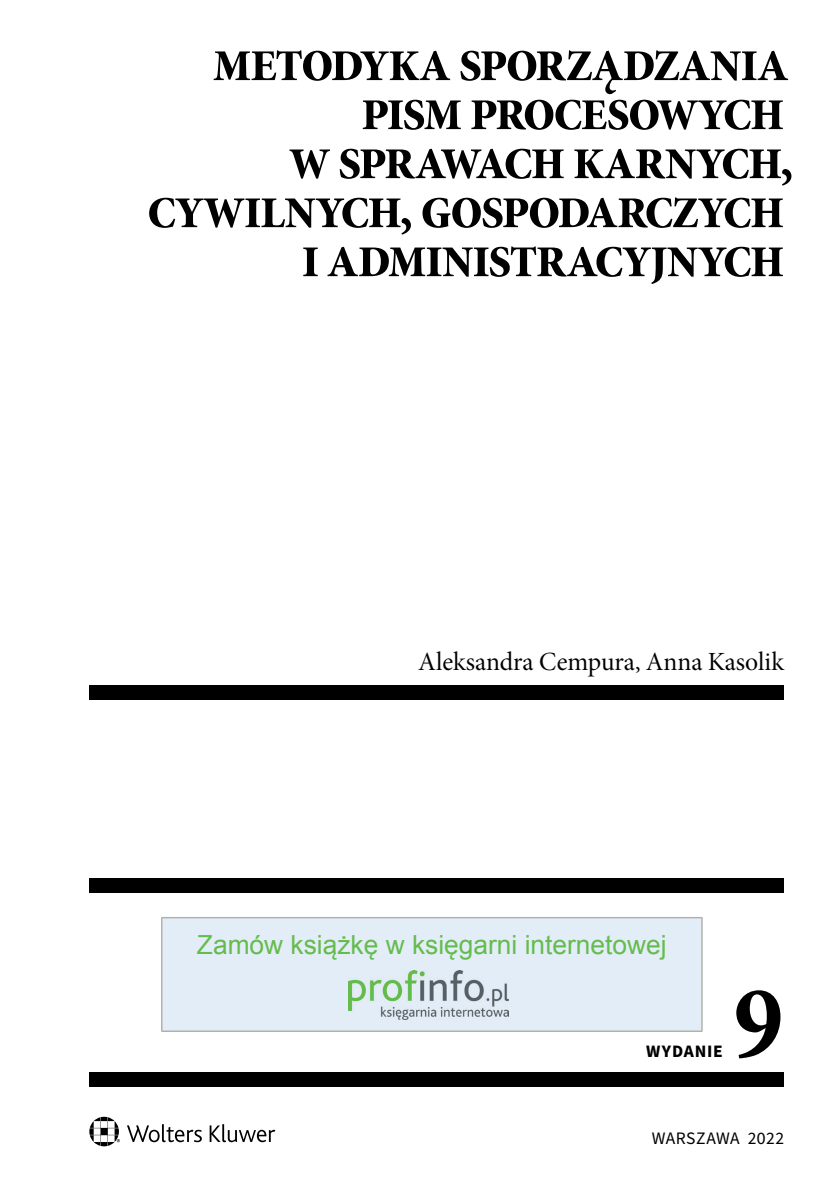
<style>
.page{position:relative;width:834px;height:1191px;background:#fff}
.page>*{position:absolute;margin:0;border:0;box-sizing:border-box;transform-origin:0 0}
.t1{font:700 condensed 105px "Minion Pro";color:#000}
.t2{font:61.25px/49px "Minion Pro Bold Cn Subh";letter-spacing:-.04em;color:#000;text-align:right}
.t3{font:26.25px "Arial";color:#65bc4e}
.t4{font:26.25px "Minion Pro Subh";color:#000}
.t5{font:17.5px "Source Sans Pro";letter-spacing:.015em;color:#000}
.t6{font:700 17.5px "Source Sans Pro";letter-spacing:.045em;color:#000}
</style>
<div class="page">
<svg style="left:127px;top:1124px;width:75px;height:18px"></svg>
<svg style="left:209px;top:1124px;width:66px;height:18px"></svg>
<svg style="left:89px;top:1116px;width:31px;height:30px"></svg>
<div style="left:89px;top:878px;width:695px;height:15px;background:#000"></div>
<div style="left:89px;top:1071px;width:695px;height:15px;background:#000"></div>
<div style="left:89px;top:685px;width:695px;height:14px;background:#000"></div>
<svg style="left:161px;top:917px;width:541px;height:115px;background:#e0e9f3"></svg>
<div style="left:170px;top:934px;width:523px;height:35px;background:#e3edf7"></div>
<div style="left:348px;top:970px;width:167px;height:52px;background:#e3edf7"></div>
<img style="left:348px;top:970px;width:160px;height:49px">
<p class="t2" style="left:147px;top:36px;width:648px">Metodyka sporządzania pism procesowych<br>w sprawach karnych, cywilnych, gospodarczych i administracyjnych</p>
<p class="t4" style="left:418px;top:645px;width:367px">Aleksandra Cempura, Anna Kasolik</p>
<p class="t3" style="left:197px;top:927px;width:471px">Zamów książkę w księgarni internetowej</p>
<p class="t6" style="left:646px;top:1039px;width:78px">WYDANIE</p>
<h1 class="t1" style="left:732px;top:951px;width:53px">9</h1>
<p class="t5" style="left:651px;top:1126px;width:134px">WARSZAWA 2022</p>
</div>
